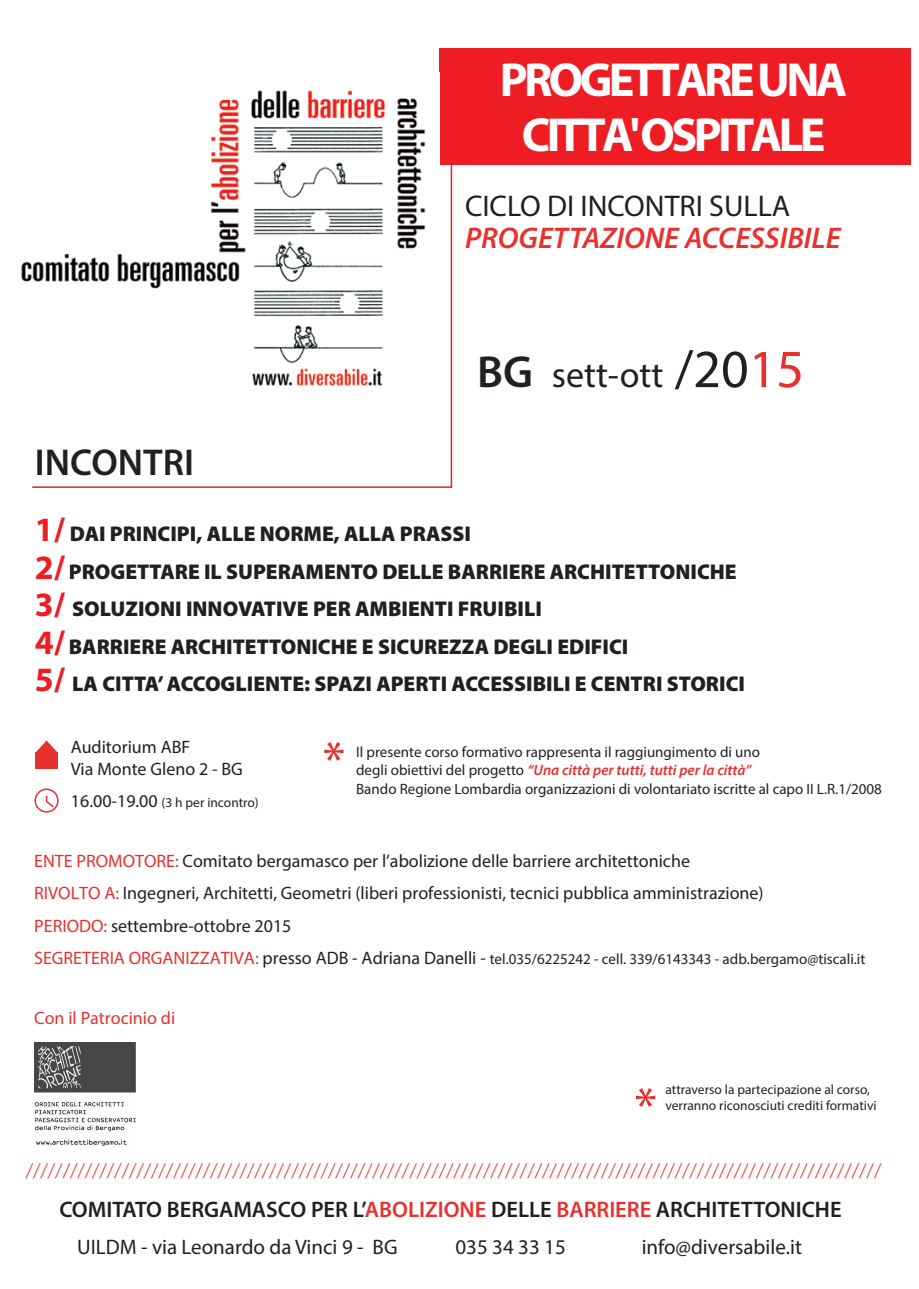
<style>
.page{position:relative;width:919px;height:1289px;background:#fff}
.page>*{position:absolute;margin:0;border:0;box-sizing:border-box;transform-origin:0 0}
.t1{font:54px "Myriad Pro";color:#e8302f}
.t2{font:700 48px/55.3px "Myriad Pro";letter-spacing:-.075em;color:#fff;text-align:center}
.t3{font:600 45px "Myriad Pro";color:#231f20}
.t4{font:600 37.5px "Myriad Pro";color:#231f20}
.t5{font:36px "Myriad Pro";color:#231f20}
.t6{font:italic 600 30px "Myriad Pro";color:#e8302f}
.t7{font:30px "Myriad Pro";color:#231f20}
.t8{font:600 22.5px "Myriad Pro";color:#231f20}
.t9{font:900 21.45px/37.5px "Myriad Pro";color:#231f20}
.t10{font:300 21px "Myriad Pro";color:#e8302f}
.t11{font:21px "Myriad Pro";color:#231f20}
.t12{font:18px/32.4px "Myriad Pro";color:#231f20}
.t13{font:18px "Myriad Pro";color:#e8302f}
.t14{font:15px/18px "Myriad Pro";color:#231f20}
.t15{font:13.5px/16.2px "Myriad Pro";color:#231f20}
.s1{font-size:54px}
.s2{font-size:54px;color:#e8302f}
.s3{font-weight:700;font-size:34.2px;color:#ee1d23}
.s4{font-size:18px}
.s5{font-weight:600;font-style:italic;color:#e8302f}
.s6{color:#e8302f}
.s7{font-size:18px;color:#e8302f}
</style>
<div class="page">
<div style="left:439px;top:48px;width:471px;height:116px;background:#ee1d23"></div>
<img style="left:21px;top:90px;width:405px;height:192px">
<svg style="left:31px;top:163px;width:422px;height:325px"></svg>
<div style="left:35px;top:752px;width:23px;height:17px;background:#e8302f"></div>
<svg style="left:36px;top:740px;width:21px;height:12px"></svg>
<div style="left:34px;top:788px;width:25px;height:24px;border:2px solid #e8302f;border-radius:50%"></div>
<svg style="left:45px;top:795px;width:10px;height:13px"></svg>
<img style="left:35px;top:1042px;width:101px;height:103px">
<h2 class="t2" style="left:499px;top:50px;width:349px">PROGETTARE UNA<br>CITTA'OSPITALE</h2>
<h3 class="t7" style="left:465px;top:187px;width:327px">CICLO DI INCONTRI SULLA</h3>
<h3 class="t6" style="left:465px;top:218px;width:377px">PROGETTAZIONE ACCESSIBILE</h3>
<h3 class="t4" style="left:35px;top:438px;width:161px">INCONTRI</h3>
<h3 class="t3" style="left:477px;top:343px;width:57px">BG</h3>
<h3 class="t5" style="left:552px;top:353px;width:254px">sett-ott <span class="s1">/20</span><span class="s2">15</span></h3>
<p class="t9" style="left:35px;top:514px;width:711px"><span class="s3">1/</span> DAI PRINCIPI, ALLE NORME, ALLA PRASSI<br><span class="s3">2/</span> PROGETTARE IL SUPERAMENTO DELLE BARRIERE ARCHITETTONICHE <span class="s3">3/</span> SOLUZIONI INNOVATIVE PER AMBIENTI FRUIBILI<br><span class="s3">4/</span> BARRIERE ARCHITETTONICHE E SICUREZZA DEGLI EDIFICI<br><span class="s3">5/</span> LA CITTA’ ACCOGLIENTE: SPAZI APERTI ACCESSIBILI E CENTRI STORICI</p>
<p class="t12" style="left:71px;top:736px;width:173px;line-height:21.6px">Auditorium ABF<br>Via Monte Gleno 2 - BG</p>
<p class="t15" style="left:71px;top:793px;width:189px"><span class="s4">16.00-19.00</span> (3 h per incontro)</p>
<h1 class="t1" style="left:322px;top:727px;width:24px">*</h1>
<p class="t14" style="left:356px;top:743px;width:527px">Il presente corso formativo rappresenta il raggiungimento di uno<br>degli obiettivi del progetto <span class="s5">“Una città per tutti, tutti per la città”<br></span>Bando Regione Lombardia organizzazioni di volontariato iscritte al capo II L.R.1/2008</p>
<p class="t12" style="left:34px;top:844px;width:731px"><span class="s6">ENTE PROMOTORE:</span> Comitato bergamasco per l’abolizione delle barriere architettoniche<br><span class="s6">RIVOLTO A:</span> Ingegneri, Architetti, Geometri (liberi professionisti, tecnici pubblica amministrazione)<br><span class="s6">PERIODO:</span> settembre-ottobre 2015</p>
<p class="t14" style="left:34px;top:949px;width:832px"><span class="s7">SEGRETERIA ORGANIZZATIVA:</span> <span class="s4">presso ADB - Adriana Danelli -</span> tel.035/6225242 - cell. 339/6143343 - adb.bergamo@tiscali.it</p>
<p class="t13" style="left:34px;top:1006px;width:142px">Con il Patrocinio di</p>
<h1 class="t1" style="left:634px;top:1073px;width:24px">*</h1>
<p class="t15" style="left:665px;top:1080px;width:213px">attraverso la partecipazione al corso, verranno riconosciuti crediti formativi</p>
<h3 class="t10" style="left:881px;top:1183px;width:857px;rotate:-180deg">////////////////////////////////////////////////////////////////////////////////////////////////////////////////////</h3>
<h3 class="t8" style="left:59px;top:1195px;width:783px">COMITATO BERGAMASCO PER L’<span class="s6">ABOLIZIONE</span> DELLE <span class="s6">BARRIERE</span> ARCHITETTONICHE</h3>
<h3 class="t11" style="left:77px;top:1233px;width:322px">UILDM - via Leonardo da Vinci 9 - BG</h3>
<h3 class="t11" style="left:455px;top:1233px;width:112px">035 34 33 15</h3>
<h3 class="t11" style="left:641px;top:1233px;width:162px">info@diversabile.it</h3>
</div>
